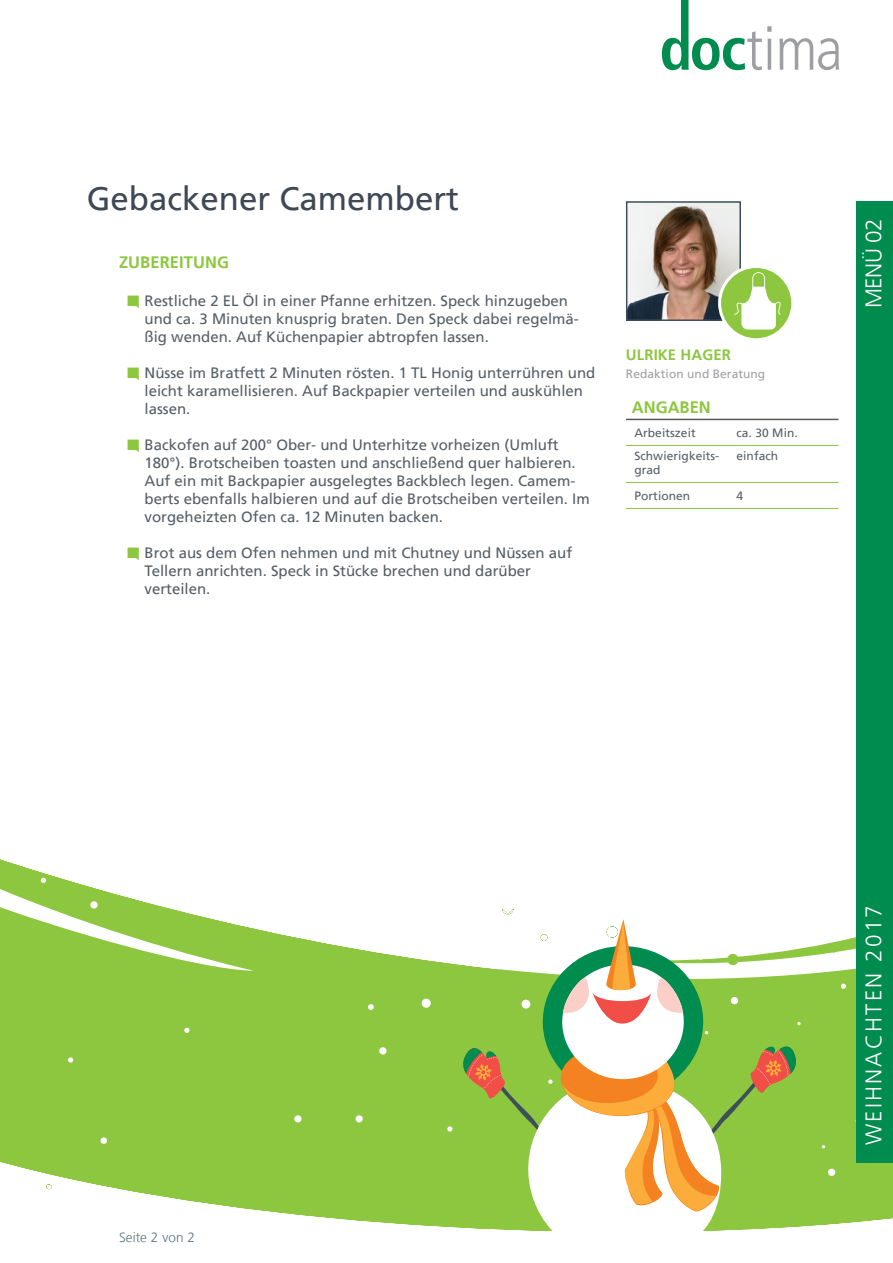
<style>
.page{position:relative;width:893px;height:1263px;background:#fff}
.page>*{position:absolute;margin:0;border:0;box-sizing:border-box;transform-origin:0 0}
.t1{font:33px "Frutiger LT";color:#3f4955}
.t2{font:300 22.5px "Frutiger LT";letter-spacing:.1em;color:#fff}
.t3{font:700 16.5px "Frutiger LT";letter-spacing:.005em;color:#8dc63f}
.t4{font:15px/18px "Frutiger LT";color:#565e67}
.t5{font:700 15px "Frutiger LT";letter-spacing:.005em;color:#8dc63f}
.t6{font:300 13.5px "Frutiger LT";letter-spacing:.005em;color:#5e717c}
.t7{font:12px/13.6px "Frutiger LT";letter-spacing:.005em;color:#565e67}
.t8{font:12px "Frutiger LT";letter-spacing:.005em;color:#9d9fa2}
</style>
<div class="page">
<svg style="left:662px;top:0;width:109px;height:70px"></svg>
<hr style="left:768px;top:39px;width:3px;height:31px;background:#9d9fa2">
<svg style="left:779px;top:38px;width:60px;height:32px"></svg>
<div style="left:0;top:979px;width:856px;height:117px;background:#8dc63f"></div>
<svg style="left:0;top:859px;width:856px;height:120px"></svg>
<svg style="left:824px;top:964px;width:5px;height:5px"></svg>
<svg style="left:841px;top:983px;width:5px;height:6px"></svg>
<div style="left:422px;top:998px;width:9px;height:10px;background:#fff;border-radius:50%"></div>
<div style="left:379px;top:1047px;width:8px;height:7px;background:#fff;border-radius:50%"></div>
<svg style="left:184px;top:1028px;width:6px;height:5px"></svg>
<svg style="left:68px;top:1057px;width:5px;height:6px"></svg>
<svg style="left:368px;top:1004px;width:6px;height:6px"></svg>
<svg style="left:840px;top:920px;width:5px;height:5px"></svg>
<div style="left:628px;top:891px;width:7px;height:7px;background:#fff;border-radius:50%"></div>
<div style="left:633px;top:906px;width:9px;height:9px;background:#fff;border-radius:50%"></div>
<svg style="left:844px;top:906px;width:5px;height:6px"></svg>
<div style="left:220px;top:859px;width:7px;height:7px;background:#fff;border-radius:50%"></div>
<svg style="left:721px;top:894px;width:6px;height:6px"></svg>
<svg style="left:0;top:878px;width:254px;height:93px"></svg>
<div style="left:90px;top:901px;width:8px;height:8px;background:#fff;border-radius:50%"></div>
<div style="left:92px;top:860px;width:8px;height:7px;background:#fff;border-radius:50%"></div>
<svg style="left:399px;top:890px;width:3px;height:4px"></svg>
<svg style="left:447px;top:907px;width:354px;height:189px"></svg>
<svg style="left:0;top:1096px;width:893px;height:135px;fill:#8dc63f"></svg>
<svg style="left:127px;top:295px;width:12px;height:14px"></svg>
<svg style="left:127px;top:367px;width:12px;height:14px"></svg>
<svg style="left:127px;top:439px;width:12px;height:14px"></svg>
<svg style="left:127px;top:547px;width:12px;height:14px"></svg>
<div style="left:856px;top:201px;width:37px;height:961px;background:#008c4f"></div>
<hr style="left:626px;top:482px;width:102px;height:1px;background:#8dc63f">
<hr style="left:728px;top:482px;width:110px;height:1px;background:#8dc63f">
<hr style="left:626px;top:508px;width:102px;height:1px;background:#8dc63f">
<hr style="left:728px;top:508px;width:110px;height:1px;background:#8dc63f">
<hr style="left:626px;top:419px;width:102px;height:1px;background:#58595b">
<hr style="left:728px;top:419px;width:110px;height:1px;background:#58595b">
<hr style="left:626px;top:445px;width:102px;height:1px;background:#8dc63f">
<hr style="left:728px;top:445px;width:110px;height:1px;background:#8dc63f">
<img style="left:629px;top:204px;width:109px;height:114px">
<div style="left:626px;top:201px;width:115px;height:120px;border:2px solid #3d505a"></div>
<svg style="left:720px;top:266px;width:73px;height:74px"></svg>
<div style="left:718px;top:265px;width:76px;height:76px;border:3px solid #fff;border-radius:50%"></div>
<svg style="left:734px;top:272px;width:47px;height:58px"></svg>
<h1 class="t1" style="left:87px;top:180px;width:374px">Gebackener Camembert</h1>
<p class="t3" style="left:119px;top:252px;width:111px">ZUBEREITUNG</p>
<p class="t4" style="left:145px;top:292px;width:436px">Restliche 2 EL Öl in einer Pfanne erhitzen. Speck hinzugeben und ca. 3 Minuten knusprig braten. Den Speck dabei regelmä&shy;ßig wenden. Auf Küchenpapier abtropfen lassen.</p>
<p class="t4" style="left:145px;top:364px;width:452px">Nüsse im Bratfett 2 Minuten rösten. 1 TL Honig unterrühren und leicht karamellisieren. Auf Backpapier verteilen und auskühlen lassen.</p>
<p class="t4" style="left:145px;top:436px;width:447px">Backofen auf 200° Ober- und Unterhitze vorheizen (Umluft 180°). Brotscheiben toasten und anschließend quer halbieren.<br>Auf ein mit Backpapier ausgelegtes Backblech legen. Camem&shy;berts ebenfalls halbieren und auf die Brotscheiben verteilen. Im vorgeheizten Ofen ca. 12 Minuten backen.</p>
<p class="t4" style="left:145px;top:544px;width:429px">Brot aus dem Ofen nehmen und mit Chutney und Nüssen auf<br>Tellern anrichten. Speck in Stücke brechen und darüber verteilen.</p>
<p class="t5" style="left:626px;top:346px;width:107px">ULRIKE HAGER</p>
<p class="t8" style="left:626px;top:367px;width:141px">Redaktion und Beratung</p>
<p class="t3" style="left:632px;top:398px;width:80px">ANGABEN</p>
<p class="t7" style="left:634px;top:426px;width:63px">Arbeitszeit</p>
<p class="t7" style="left:736px;top:426px;width:63px">ca. 30 Min.</p>
<p class="t7" style="left:634px;top:449px;width:86px">Schwierigkeits&shy;grad</p>
<p class="t7" style="left:736px;top:449px;width:43px">einfach</p>
<p class="t7" style="left:634px;top:489px;width:57px">Portionen</p>
<p class="t7" style="left:736px;top:489px;width:8px">4</p>
<h2 class="t2" style="left:861px;top:308px;width:91px;rotate:-90deg">MENÜ 02</h2>
<h2 class="t2" style="left:861px;top:263px;width:46px;rotate:-90deg">U 1</h2>
<p class="t6" style="left:119px;top:1230px;width:77px">Seite 2 von 2</p>
<h2 class="t2" style="left:861px;top:1145px;width:242px;rotate:-90deg">WEIHNACHTEN 2017</h2>
</div>
